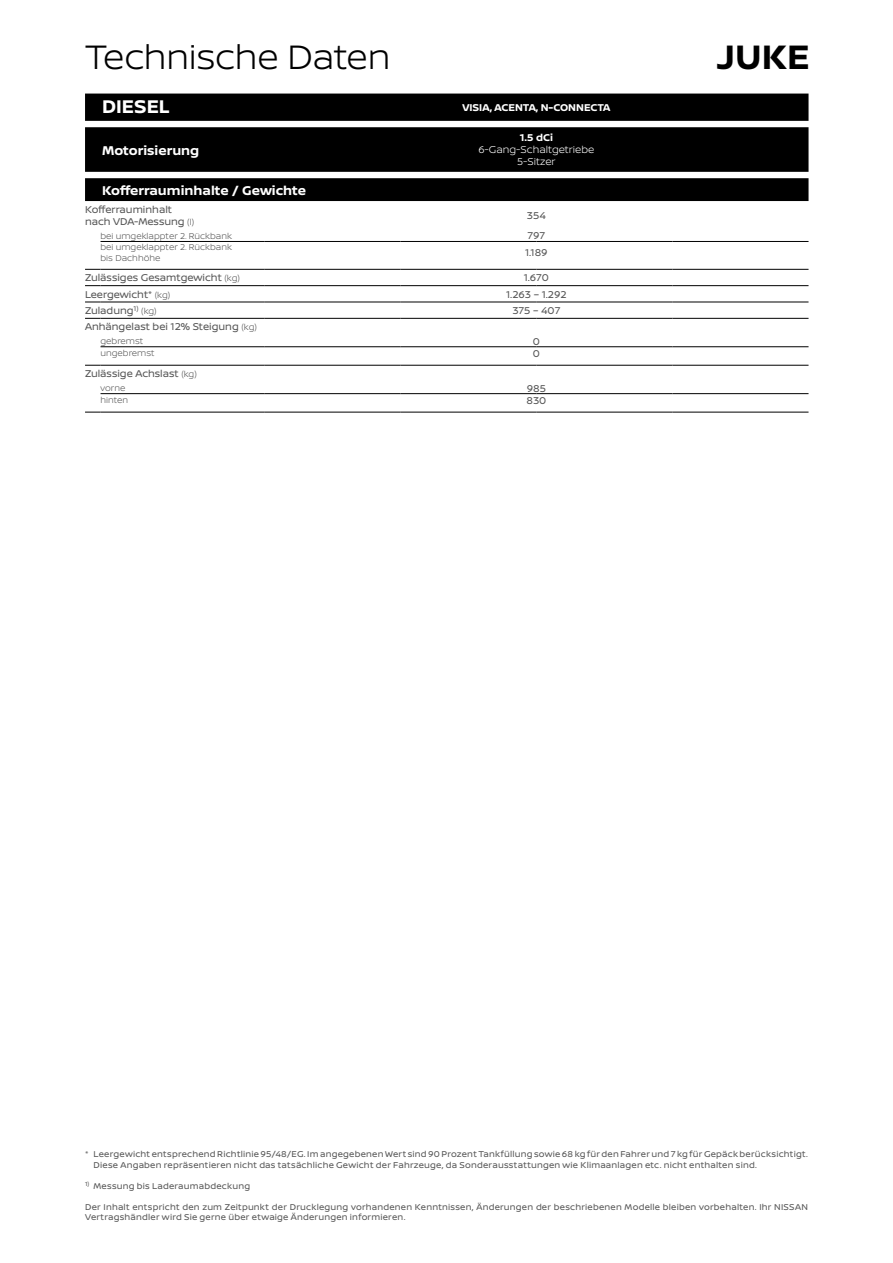
<style>
.page{position:relative;width:893px;height:1263px;background:#fff}
.page>*{position:absolute;margin:0;border:0;box-sizing:border-box;transform-origin:0 0}
.t1{font:300 36px "Nissan Brand";letter-spacing:-.01em;color:#000}
.t2{font:700 36px "Nissan Brand";color:#000}
.t3{font:700 19.5px "Nissan Brand";color:#fff}
.t4{font:700 13.5px "Nissan Brand";color:#fff}
.t5{font:10.5px/12px "Nissan Brand";color:#565656}
.t6{font:700 10.5px "Nissan Brand";color:#fff}
.t7{font:300 10.5px/12px "Nissan Brand";color:#fff;text-align:center}
.t8{font:9px/10.5px "Nissan Brand";letter-spacing:.025em;color:#565656}
.t9{font:300 9px/10.5px "Nissan Brand";color:#565656}
.s1{font-weight:300;font-size:9px}
</style>
<div class="page">
<svg style="left:85px;top:94px;width:723px;height:107px;fill:#000"></svg>
<svg style="left:85px;top:269px;width:16px;height:1px"></svg>
<hr style="left:101px;top:269px;width:163px;height:1px;background:#000">
<hr style="left:264px;top:269px;width:136px;height:1px;background:#000">
<hr style="left:400px;top:269px;width:136px;height:1px;background:#000">
<hr style="left:536px;top:269px;width:136px;height:1px;background:#000">
<hr style="left:672px;top:269px;width:136px;height:1px;background:#000">
<svg style="left:85px;top:285px;width:16px;height:1px"></svg>
<hr style="left:101px;top:285px;width:163px;height:1px;background:#000">
<hr style="left:264px;top:285px;width:136px;height:1px;background:#000">
<hr style="left:400px;top:285px;width:136px;height:1px;background:#000">
<hr style="left:536px;top:285px;width:136px;height:1px;background:#000">
<hr style="left:672px;top:285px;width:136px;height:1px;background:#000">
<svg style="left:85px;top:302px;width:16px;height:1px"></svg>
<hr style="left:101px;top:302px;width:163px;height:1px;background:#000">
<hr style="left:264px;top:302px;width:136px;height:1px;background:#000">
<hr style="left:400px;top:302px;width:136px;height:1px;background:#000">
<hr style="left:536px;top:302px;width:136px;height:1px;background:#000">
<hr style="left:672px;top:302px;width:136px;height:1px;background:#000">
<svg style="left:85px;top:318px;width:16px;height:1px"></svg>
<hr style="left:101px;top:318px;width:163px;height:1px;background:#000">
<hr style="left:264px;top:318px;width:136px;height:1px;background:#000">
<hr style="left:400px;top:318px;width:136px;height:1px;background:#000">
<hr style="left:536px;top:318px;width:136px;height:1px;background:#000">
<hr style="left:672px;top:318px;width:136px;height:1px;background:#000">
<svg style="left:85px;top:365px;width:16px;height:1px"></svg>
<hr style="left:101px;top:365px;width:163px;height:1px;background:#000">
<hr style="left:264px;top:365px;width:136px;height:1px;background:#000">
<hr style="left:400px;top:365px;width:136px;height:1px;background:#000">
<hr style="left:536px;top:365px;width:136px;height:1px;background:#000">
<hr style="left:672px;top:365px;width:136px;height:1px;background:#000">
<svg style="left:85px;top:412px;width:16px;height:1px"></svg>
<hr style="left:101px;top:412px;width:163px;height:1px;background:#000">
<hr style="left:264px;top:412px;width:136px;height:1px;background:#000">
<hr style="left:400px;top:412px;width:136px;height:1px;background:#000">
<hr style="left:536px;top:412px;width:136px;height:1px;background:#000">
<hr style="left:672px;top:412px;width:136px;height:1px;background:#000">
<hr style="left:101px;top:241px;width:163px;height:1px;background:#000">
<hr style="left:264px;top:241px;width:136px;height:1px;background:#000">
<hr style="left:400px;top:241px;width:136px;height:1px;background:#000">
<hr style="left:536px;top:241px;width:136px;height:1px;background:#000">
<hr style="left:672px;top:241px;width:136px;height:1px;background:#000">
<hr style="left:101px;top:346px;width:163px;height:1px;background:#000">
<hr style="left:264px;top:346px;width:136px;height:1px;background:#000">
<hr style="left:400px;top:346px;width:136px;height:1px;background:#000">
<hr style="left:536px;top:346px;width:136px;height:1px;background:#000">
<hr style="left:672px;top:346px;width:136px;height:1px;background:#000">
<hr style="left:101px;top:393px;width:163px;height:1px;background:#000">
<hr style="left:264px;top:393px;width:136px;height:1px;background:#000">
<hr style="left:400px;top:393px;width:136px;height:1px;background:#000">
<hr style="left:536px;top:393px;width:136px;height:1px;background:#000">
<hr style="left:672px;top:393px;width:136px;height:1px;background:#000">
<h1 class="t1" style="left:85px;top:31px;width:307px">Technische Daten</h1>
<h1 class="t2" style="left:717px;top:31px;width:94px">JUKE</h1>
<h2 class="t3" style="left:102px;top:93px;width:69px">DIESEL</h2>
<p class="t6" style="left:462px;top:100px;width:150px">VISIA, ACENTA, N-CONNECTA</p>
<h3 class="t4" style="left:102px;top:140px;width:99px">Motorisierung</h3>
<p class="t6" style="left:520px;top:130px;width:35px">1.5 dCi</p>
<p class="t7" style="left:478px;top:143px;width:118px">6-Gang-Schaltgetriebe<br>5-Sitzer</p>
<h3 class="t4" style="left:102px;top:180px;width:205px">Kofferrauminhalte / Gewichte</h3>
<p class="t5" style="left:85px;top:203px;width:111px">Kofferrauminhalt nach VDA-Messung <span class="s1">(l)</span></p>
<p class="t5" style="left:527px;top:209px;width:20px">354</p>
<p class="t9" style="left:101px;top:230px;width:133px">bei umgeklappter 2. Rückbank</p>
<p class="t5" style="left:527px;top:229px;width:19px">797</p>
<p class="t9" style="left:101px;top:242px;width:133px">bei umgeklappter 2. Rückbank bis Dachhöhe</p>
<p class="t5" style="left:525px;top:246px;width:24px">1.189</p>
<p class="t5" style="left:85px;top:271px;width:156px">Zulässiges Gesamtgewicht <span class="s1">(kg)</span></p>
<p class="t5" style="left:524px;top:271px;width:27px">1.670</p>
<p class="t5" style="left:85px;top:288px;width:87px">Leergewicht* <span class="s1">(kg)</span></p>
<p class="t5" style="left:506px;top:288px;width:62px">1.263 – 1.292</p>
<p class="t5" style="left:85px;top:304px;width:73px">Zuladung<sup>1)</sup> <span class="s1">(kg)</span></p>
<p class="t5" style="left:512px;top:304px;width:50px">375 – 407</p>
<p class="t5" style="left:85px;top:320px;width:173px">Anhängelast bei 12% Steigung <span class="s1">(kg)</span></p>
<p class="t9" style="left:101px;top:335px;width:44px">gebremst</p>
<p class="t5" style="left:533px;top:335px;width:9px">0</p>
<p class="t9" style="left:101px;top:347px;width:56px">ungebremst</p>
<p class="t5" style="left:533px;top:347px;width:9px">0</p>
<p class="t5" style="left:85px;top:367px;width:113px">Zulässige Achslast <span class="s1">(kg)</span></p>
<p class="t9" style="left:101px;top:382px;width:26px">vorne</p>
<p class="t5" style="left:527px;top:381px;width:21px">985</p>
<p class="t9" style="left:101px;top:394px;width:29px">hinten</p>
<p class="t5" style="left:526px;top:394px;width:21px">830</p>
<p class="t8" style="left:94px;top:1149px;width:716px;text-indent:-9px">* Leergewicht entsprechend Richtlinie 95/48/EG. Im angegebenen Wert sind 90 Prozent Tankfüllung sowie 68 kg für den Fahrer und 7 kg für Gepäck berücksichtigt.<br>Diese Angaben repräsentieren nicht das tatsächliche Gewicht der Fahrzeuge, da Sonderausstattungen wie Klimaanlagen etc. nicht enthalten sind.</p>
<p class="t8" style="left:85px;top:1180px;width:167px"><sup>1)</sup> Messung bis Laderaumabdeckung</p>
<p class="t8" style="left:85px;top:1201px;width:724px">Der Inhalt entspricht den zum Zeitpunkt der Drucklegung vorhandenen Kenntnissen, Änderungen der beschriebenen Modelle bleiben vorbehalten. Ihr NISSAN<br>Vertragshändler wird Sie gerne über etwaige Änderungen informieren.</p>
</div>
